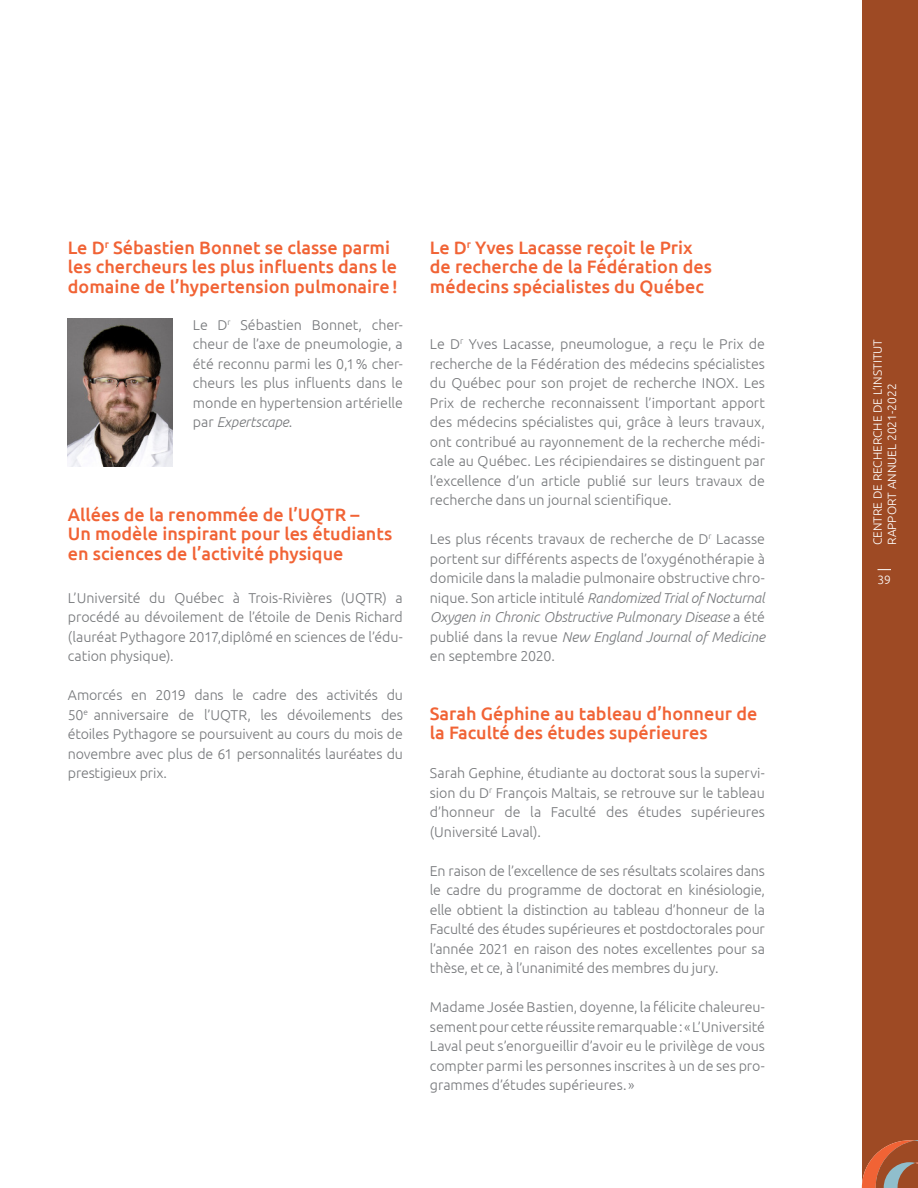
<style>
.page{position:relative;width:918px;height:1188px;background:#fff}
.page>*{position:absolute;margin:0;border:0;box-sizing:border-box;transform-origin:0 0}
.t1{font:500 18px/19.5px "Ubuntu";color:#f16335}
.t2{font:300 14.25px/19.5px "Ubuntu";letter-spacing:-.005em;color:#76787b;text-align:justify}
.t3{font:300 12px/14.4px "Ubuntu";color:#fff}
.s1{font-style:italic}
</style>
<div class="page">
<div style="left:862px;top:0;width:56px;height:1188px;background:#9e4a24"></div>
<svg style="left:862px;top:1140px;width:56px;height:48px"></svg>
<img style="left:68px;top:319px;width:105px;height:147px">
<svg style="left:878px;top:569px;width:13px;height:1px"></svg>
<p class="t1" style="left:68px;top:237px;width:331px">Le D<sup>r</sup> Sébastien Bonnet se classe parmi les chercheurs les plus influents dans le domaine de l’hypertension pulmonaire!</p>
<p class="t2" style="left:193px;top:315px;width:212px">Le D<sup>r</sup> Sébastien Bonnet, cher&shy;cheur de l’axe de pneumologie, a été reconnu parmi les 0,1% cher&shy;cheurs les plus influents dans le monde en hypertension artérielle par <span class="s1">Expertscape</span>.</p>
<p class="t1" style="left:68px;top:504px;width:326px">Allées de la renommée de l’UQTR –<br>Un modèle inspirant pour les étudiants en sciences de l’activité physique</p>
<p class="t2" style="left:68px;top:588px;width:337px">L’Université du Québec à Trois-Rivières (UQTR) a procédé au dévoilement de l’étoile de Denis Richard (lauréat Pythagore 2017,diplômé en sciences de l’édu&shy;cation physique).</p>
<p class="t2" style="left:68px;top:685px;width:337px">Amorcés en 2019 dans le cadre des activités du 50<sup>e</sup> anniversaire de l’UQTR, les dévoilements des étoiles Pythagore se poursuivent au cours du mois de novembre avec plus de 61 personnalités lauréates du prestigieux prix.</p>
<p class="t1" style="left:430px;top:237px;width:284px">Le D<sup>r</sup> Yves Lacasse reçoit le Prix de recherche de la Fédération des médecins spécialistes du Québec</p>
<p class="t2" style="left:430px;top:334px;width:337px">Le D<sup>r</sup> Yves Lacasse, pneumologue, a reçu le Prix de recherche de la Fédération des médecins spécialistes du Québec pour son projet de recherche INOX. Les Prix de recherche reconnaissent l’important apport des médecins spécialistes qui, grâce à leurs travaux, ont contribué au rayonnement de la recherche médi&shy;cale au Québec. Les récipiendaires se distinguent par l’excellence d’un article publié sur leurs travaux de recherche dans un journal scientifique.</p>
<p class="t2" style="left:430px;top:529px;width:337px">Les plus récents travaux de recherche de D<sup>r</sup> Lacasse portent sur différents aspects de l’oxygénothérapie à domicile dans la maladie pulmonaire obstructive chro&shy;nique. Son article intitulé <span class="s1">Randomized Trial of Nocturnal Oxygen in Chronic Obstructive Pulmonary Disease</span> a été publié dans la revue <span class="s1">New England Journal of Medicine </span>en septembre 2020.</p>
<p class="t1" style="left:430px;top:703px;width:329px">Sarah Géphine au tableau d’honneur de la Faculté des études supérieures</p>
<p class="t2" style="left:430px;top:763px;width:337px">Sarah Gephine, étudiante au doctorat sous la supervi&shy;sion du D<sup>r</sup> François Maltais, se retrouve sur le tableau d’honneur de la Faculté des études supérieures (Université Laval).</p>
<p class="t2" style="left:430px;top:861px;width:337px">En raison de l’excellence de ses résultats scolaires dans le cadre du programme de doctorat en kinésiologie, elle obtient la distinction au tableau d’honneur de la Faculté des études supérieures et postdoctorales pour l’année 2021 en raison des notes excellentes pour sa thèse, et ce, à l’unanimité des membres du jury.</p>
<p class="t2" style="left:430px;top:997px;width:337px">Madame Josée Bastien, doyenne, la félicite chaleureu&shy;sement pour cette réussite remarquable: «L’Université Laval peut s’enorgueillir d’avoir eu le privilège de vous compter parmi les personnes inscrites à un de ses pro&shy;grammes d’études supérieures.»</p>
<p class="t3" style="left:870px;top:545px;width:208px;rotate:-90deg">CENTRE DE RECHERCHE DE L’INSTITUT<br>RAPPORT ANNUEL 2021-2022</p>
<p class="t3" style="left:877px;top:572px;width:15px">39</p>
</div>
